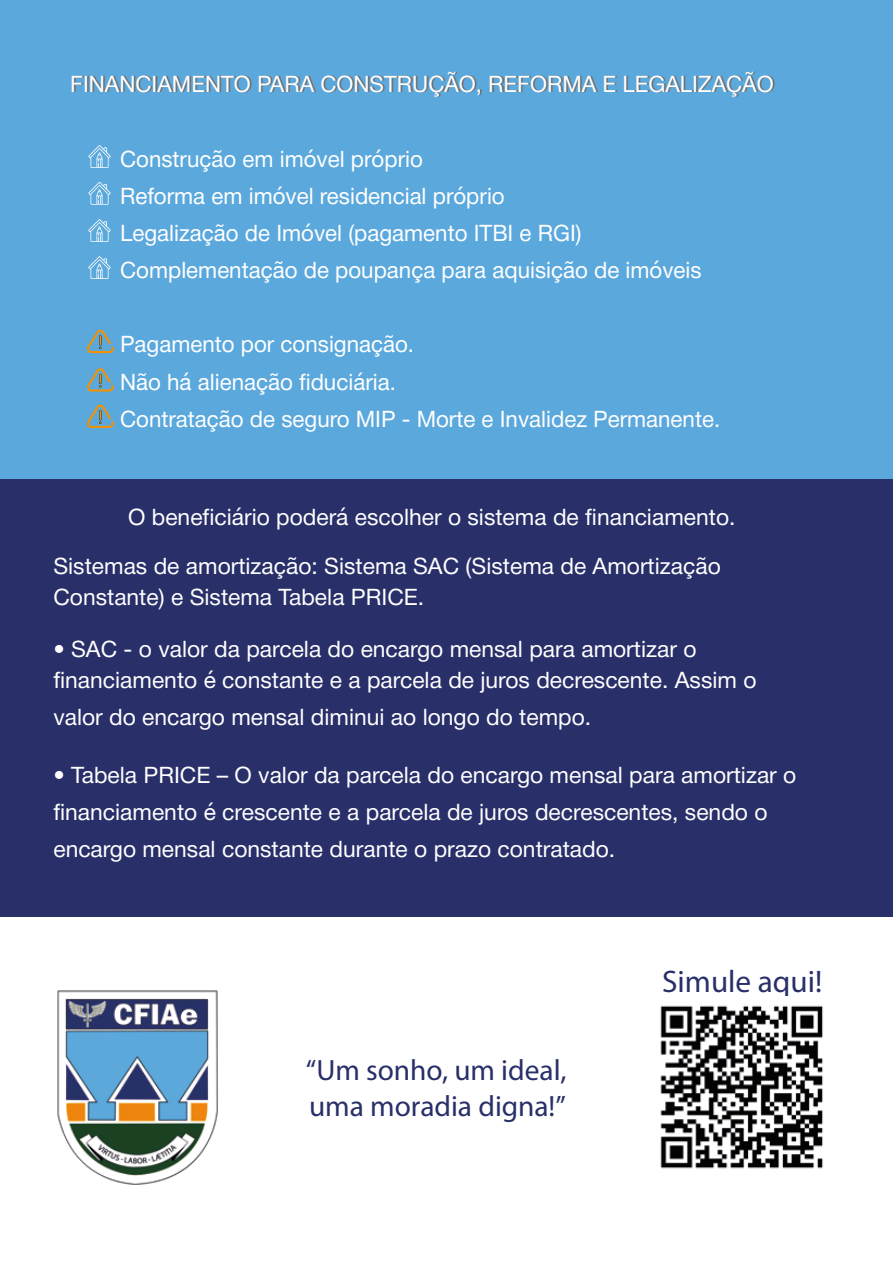
<style>
.page{position:relative;width:893px;height:1263px;background:#fff}
.page>*{position:absolute;margin:0;border:0;box-sizing:border-box;transform-origin:0 0}
.t1{font:31.2px "Myriad Pro";color:#282f69}
.t2{font:29.4px/35.2px "Myriad Pro";color:#282f69}
.t3{font:22.65px/37.2px "Helvetica Neue";color:#fff}
</style>
<div class="page">
<div style="left:0;top:478px;width:893px;height:438px;background:#282f69"></div>
<div style="left:0;top:0;width:893px;height:478px;background:#5ba8dd"></div>
<svg style="left:87px;top:329px;width:27px;height:24px"></svg>
<svg style="left:87px;top:368px;width:27px;height:24px"></svg>
<svg style="left:87px;top:404px;width:27px;height:24px"></svg>
<svg style="left:88px;top:145px;width:23px;height:23px"></svg>
<svg style="left:88px;top:182px;width:23px;height:23px"></svg>
<svg style="left:88px;top:219px;width:23px;height:23px"></svg>
<svg style="left:88px;top:256px;width:23px;height:23px"></svg>
<img style="left:57px;top:990px;width:161px;height:195px">
<img style="left:660px;top:1005px;width:163px;height:164px">
<p class="t3" style="left:70px;top:66px;width:705px">FINANCIAMENTO PARA CONSTRUÇÃO, REFORMA E LEGALIZAÇÃO</p>
<p class="t3" style="left:120px;top:141px;width:583px">Construção em imóvel próprio<br>Reforma em imóvel residencial próprio<br>Legalização de Imóvel (pagamento ITBI e RGI)<br>Complementação de poupança para aquisição de imóveis</p>
<p class="t3" style="left:120px;top:327px;width:602px">Pagamento por consignação.<br>Não há alienação fiduciária.<br>Contratação de seguro MIP - Morte e Invalidez Permanente.</p>
<p class="t3" style="left:53px;top:493px;width:684px;line-height:49.5px;text-indent:75px">O beneficiário poderá escolher o sistema de financiamento.<br>Sistemas de amortização: Sistema SAC (Sistema de Amortização</p>
<p class="t3" style="left:53px;top:580px;width:372px">Constante) e Sistema Tabela PRICE.</p>
<p class="t3" style="left:53px;top:635px;width:705px;line-height:31px">• SAC - o valor da parcela do encargo mensal para amortizar o financiamento é constante e a parcela de juros decrescente. Assim o</p>
<p class="t3" style="left:53px;top:700px;width:539px">valor do encargo mensal diminui ao longo do tempo.</p>
<p class="t3" style="left:53px;top:758px;width:744px">• Tabela PRICE – O valor da parcela do encargo mensal para amortizar o financiamento é crescente e a parcela de juros decrescentes, sendo o encargo mensal constante durante o prazo contratado.</p>
<p class="t2" style="left:306px;top:1052px;width:262px">“Um sonho, um ideal, uma moradia digna!”</p>
<h1 class="t1" style="left:662px;top:962px;width:162px">Simule aqui!</h1>
</div>
